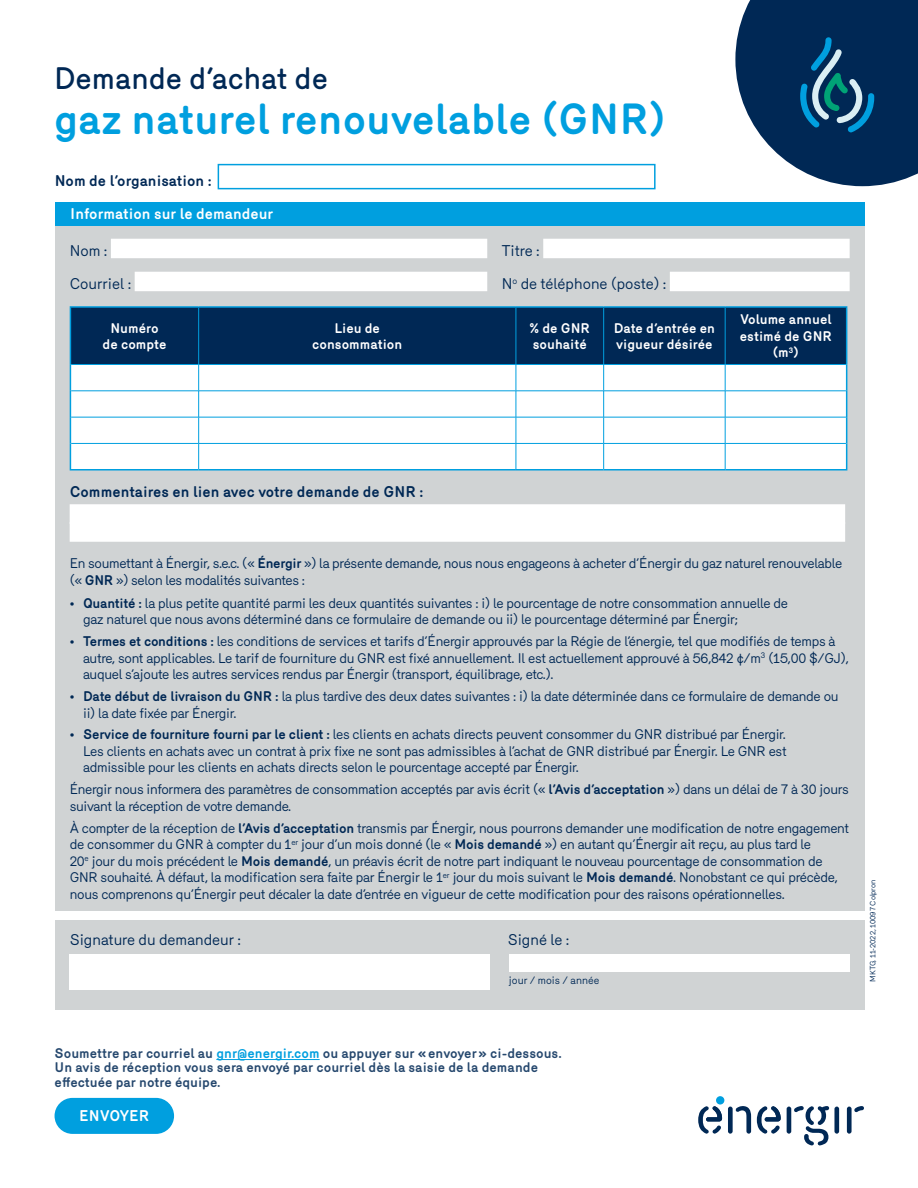
<style>
.page{position:relative;width:918px;height:1188px;background:#fff}
.page>*{position:absolute;margin:0;border:0;box-sizing:border-box;transform-origin:0 0}
.t1{font:700 42px "Merkury";color:#009fdf}
.t2{font:500 30px "Merkury";color:#002855}
.t3{font:15px "Merkury";color:#002855}
.t4{font:700 15px "Merkury";color:#002855}
.t5{font:700 15px "Merkury";color:#fff}
.t6{font:13.5px/16.5px "Merkury";letter-spacing:-.02em;color:#002855}
.t7{font:700 13.5px/13.5px "Merkury";color:#26486e}
.t8{font:700 13.5px/16.5px "Merkury";color:#fff;text-align:center}
.t9{font:10.5px "Merkury";color:#002855}
.t10{font:7.5px "Merkury";letter-spacing:-.02em;color:#002855}
.s1{font-weight:700}
.s2{color:#009fdf}
</style>
<div class="page">
<svg style="left:735px;top:0;width:183px;height:186px;background:#234a70"></svg>
<div style="left:716px;top:1096px;width:8px;height:9px;background:#009fdf;border-radius:50%"></div>
<div style="left:728px;top:1107px;width:5px;height:27px;background:#002855;border-radius:2px"></div>
<svg style="left:735px;top:1106px;width:16px;height:28px"></svg>
<div style="left:834px;top:1107px;width:5px;height:27px;background:#002855;border-radius:2px"></div>
<svg style="left:698px;top:1106px;width:24px;height:28px"></svg>
<svg style="left:757px;top:1106px;width:24px;height:28px"></svg>
<hr style="left:787px;top:1107px;width:4px;height:27px;background:#002855;border-radius:2px">
<svg style="left:794px;top:1106px;width:36px;height:40px"></svg>
<div style="left:847px;top:1107px;width:5px;height:27px;background:#002855;border-radius:2px"></div>
<svg style="left:854px;top:1106px;width:10px;height:6px"></svg>
<div style="left:55px;top:1098px;width:119px;height:36px;background:#009fdf;border-radius:18px"></div>
<hr style="left:216px;top:1059px;width:104px;height:1px;background:#009fdf">
<div style="left:55px;top:202px;width:810px;height:807px;background:#d0d3d4"></div>
<div style="left:55px;top:202px;width:810px;height:24px;background:#009fdf"></div>
<div style="left:111px;top:239px;width:376px;height:19px;background:#fff"></div>
<div style="left:543px;top:239px;width:307px;height:19px;background:#fff"></div>
<div style="left:135px;top:272px;width:352px;height:19px;background:#fff"></div>
<div style="left:670px;top:272px;width:180px;height:19px;background:#fff"></div>
<div style="left:70px;top:504px;width:775px;height:20px;background:#fff"></div>
<div style="left:70px;top:522px;width:775px;height:20px;background:#fff"></div>
<div style="left:55px;top:911px;width:810px;height:9px;background:#fff"></div>
<div style="left:71px;top:308px;width:775px;height:56px;background:#002855"></div>
<div style="left:70px;top:364px;width:777px;height:105px;background:#fff"></div>
<hr style="left:70px;top:308px;width:1px;height:56px;background:#009fdf">
<hr style="left:70px;top:306px;width:129px;height:2px;background:#009fdf">
<hr style="left:198px;top:308px;width:1px;height:56px;background:#009fdf">
<hr style="left:199px;top:306px;width:317px;height:2px;background:#009fdf">
<hr style="left:516px;top:306px;width:88px;height:2px;background:#009fdf">
<hr style="left:604px;top:306px;width:121px;height:2px;background:#009fdf">
<hr style="left:516px;top:308px;width:1px;height:56px;background:#009fdf">
<hr style="left:603px;top:308px;width:1px;height:56px;background:#009fdf">
<hr style="left:725px;top:308px;width:1px;height:56px;background:#009fdf">
<hr style="left:725px;top:306px;width:122px;height:2px;background:#009fdf">
<hr style="left:846px;top:308px;width:1px;height:56px;background:#009fdf">
<hr style="left:71px;top:364px;width:128px;height:1px;background:#009fdf">
<hr style="left:71px;top:391px;width:128px;height:1px;background:#009fdf">
<hr style="left:71px;top:417px;width:128px;height:1px;background:#009fdf">
<hr style="left:199px;top:364px;width:317px;height:1px;background:#009fdf">
<hr style="left:516px;top:364px;width:88px;height:1px;background:#009fdf">
<hr style="left:604px;top:364px;width:121px;height:1px;background:#009fdf">
<hr style="left:199px;top:391px;width:317px;height:1px;background:#009fdf">
<hr style="left:516px;top:391px;width:88px;height:1px;background:#009fdf">
<hr style="left:604px;top:391px;width:121px;height:1px;background:#009fdf">
<hr style="left:199px;top:417px;width:317px;height:1px;background:#009fdf">
<hr style="left:516px;top:417px;width:88px;height:1px;background:#009fdf">
<hr style="left:604px;top:417px;width:121px;height:1px;background:#009fdf">
<hr style="left:725px;top:364px;width:121px;height:1px;background:#009fdf">
<hr style="left:725px;top:391px;width:121px;height:1px;background:#009fdf">
<hr style="left:725px;top:417px;width:121px;height:1px;background:#009fdf">
<svg style="left:70px;top:365px;width:1px;height:104px"></svg>
<hr style="left:71px;top:443px;width:128px;height:1px;background:#009fdf">
<hr style="left:70px;top:469px;width:129px;height:2px;background:#009fdf">
<svg style="left:198px;top:365px;width:1px;height:104px"></svg>
<hr style="left:199px;top:443px;width:317px;height:1px;background:#009fdf">
<hr style="left:516px;top:443px;width:88px;height:1px;background:#009fdf">
<hr style="left:604px;top:443px;width:121px;height:1px;background:#009fdf">
<svg style="left:516px;top:365px;width:1px;height:104px"></svg>
<svg style="left:603px;top:365px;width:1px;height:104px"></svg>
<hr style="left:199px;top:469px;width:317px;height:2px;background:#009fdf">
<hr style="left:516px;top:469px;width:88px;height:2px;background:#009fdf">
<hr style="left:604px;top:469px;width:121px;height:2px;background:#009fdf">
<svg style="left:725px;top:365px;width:1px;height:104px"></svg>
<hr style="left:725px;top:443px;width:121px;height:1px;background:#009fdf">
<svg style="left:846px;top:365px;width:1px;height:104px"></svg>
<hr style="left:725px;top:469px;width:122px;height:2px;background:#009fdf">
<div style="left:70px;top:954px;width:420px;height:36px;background:#fff"></div>
<div style="left:509px;top:954px;width:341px;height:18px;background:#fff"></div>
<div style="left:218px;top:164px;width:438px;height:25px;background:#fff;border:2px solid #009fdf"></div>
<h2 class="t2" style="left:54px;top:57px;width:276px">Demande d’achat de</h2>
<h1 class="t1" style="left:54px;top:88px;width:613px">gaz naturel renouvelable (GNR)</h1>
<p class="t4" style="left:55px;top:170px;width:159px">Nom de l’organisation :</p>
<p class="t5" style="left:70px;top:203px;width:205px">Information sur le demandeur</p>
<p class="t3" style="left:70px;top:240px;width:39px">Nom :</p>
<p class="t3" style="left:502px;top:240px;width:40px">Titre :</p>
<p class="t3" style="left:70px;top:273px;width:63px">Courriel :</p>
<p class="t3" style="left:502px;top:273px;width:166px">N<sup>o</sup> de téléphone (poste) :</p>
<p class="t8" style="left:103px;top:318px;width:65px">Numéro de compte</p>
<p class="t8" style="left:312px;top:318px;width:92px">Lieu de consommation</p>
<p class="t8" style="left:530px;top:318px;width:62px;text-align:left">% de GNR souhaité</p>
<p class="t8" style="left:614px;top:318px;width:103px;text-align:left">Date d’entrée en vigueur désirée</p>
<p class="t8" style="left:740px;top:310px;width:94px">Volume annuel estimé de GNR (m<sup>3</sup>)</p>
<p class="t4" style="left:70px;top:480px;width:355px">Commentaires en lien avec votre demande de GNR :</p>
<p class="t6" style="left:70px;top:554px;width:774px">En soumettant à Énergir, s.e.c. (« <span class="s1">Énergir</span> ») la présente demande, nous nous engageons à acheter d’Énergir du gaz naturel renouvelable (« <span class="s1">GNR</span> ») selon les modalités suivantes :</p>
<p class="t6" style="left:83px;top:593px;width:707px;text-indent:-14px"><span class="s1">• Quantité :</span> la plus petite quantité parmi les deux quantités suivantes : i) le pourcentage de notre consommation annuelle de gaz naturel que nous avons déterminé dans ce formulaire de demande ou ii) le pourcentage déterminé par Énergir;</p>
<p class="t6" style="left:83px;top:632px;width:767px;text-indent:-14px"><span class="s1">• Termes et conditions :</span> les conditions de services et tarifs d’Énergir approuvés par la Régie de l’énergie, tel que modifiés de temps à autre, sont applicables. Le tarif de fourniture du GNR est fixé annuellement. Il est actuellement approuvé à 56,842 ¢/m<sup>3</sup> (15,00 $/GJ), auquel s’ajoute les autres services rendus par Énergir (transport, équilibrage, etc.).</p>
<p class="t6" style="left:83px;top:687px;width:757px;text-indent:-14px"><span class="s1">• Date début de livraison du GNR :</span> la plus tardive des deux dates suivantes : i) la date déterminée dans ce formulaire de demande ou ii) la date fixée par Énergir.</p>
<p class="t6" style="left:83px;top:725px;width:705px;text-align:justify;text-indent:-14px"><span class="s1">• Service de fourniture fourni par le client :</span> les clients en achats directs peuvent consommer du GNR distribué par Énergir.<br>Les clients en achats avec un contrat à prix fixe ne sont pas admissibles à l’achat de GNR distribué par Énergir. Le GNR est admissible pour les clients en achats directs selon le pourcentage accepté par Énergir.</p>
<p class="t6" style="left:70px;top:780px;width:781px">Énergir nous informera des paramètres de consommation acceptés par avis écrit (« <span class="s1">l’Avis d’acceptation</span> ») dans un délai de 7 à 30 jours suivant la réception de votre demande.</p>
<p class="t6" style="left:70px;top:818px;width:781px">À compter de la réception de <span class="s1">l’Avis d’acceptation</span> transmis par Énergir, nous pourrons demander une modification de notre engagement de consommer du GNR à compter du 1<sup>er</sup> jour d’un mois donné (le « <span class="s1">Mois demandé</span> ») en autant qu’Énergir ait reçu, au plus tard le<br>20<sup>e</sup> jour du mois précédent le <span class="s1">Mois demandé</span>, un préavis écrit de notre part indiquant le nouveau pourcentage de consommation de GNR souhaité. À défaut, la modification sera faite par Énergir le 1<sup>er</sup> jour du mois suivant le <span class="s1">Mois demandé</span>. Nonobstant ce qui précède, nous comprenons qu’Énergir peut décaler la date d’entrée en vigueur de cette modification pour des raisons opérationnelles.</p>
<p class="t3" style="left:70px;top:929px;width:173px">Signature du demandeur :</p>
<p class="t3" style="left:508px;top:929px;width:63px">Signé le :</p>
<p class="t9" style="left:509px;top:972px;width:92px">jour / mois / année</p>
<p class="t10" style="left:867px;top:982px;width:103px;rotate:-90deg">MKTG, 11-2022, 10097 Colpron</p>
<p class="t7" style="left:55px;top:1046px;width:509px">Soumettre par courriel au <span class="s2">gnr@energir.com</span> ou appuyer sur «envoyer» ci-dessous.<br>Un avis de réception vous sera envoyé par courriel dès la saisie de la demande</p>
<p class="t7" style="left:55px;top:1074px;width:167px">effectuée par notre équipe.</p>
<p class="t5" style="left:79px;top:1105px;width:72px">ENVOYER</p>
</div>
